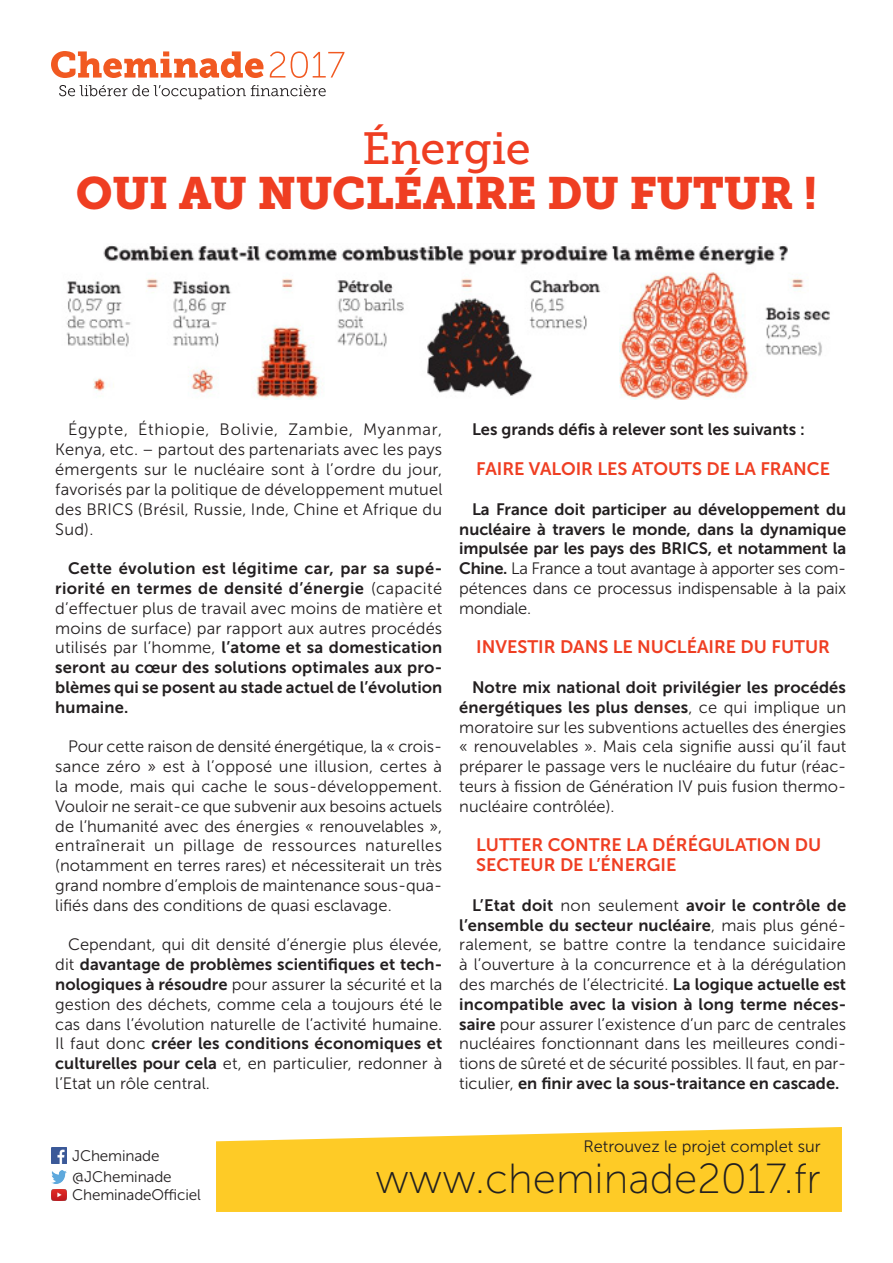
<style>
.page{position:relative;width:893px;height:1263px;background:#fff}
.page>*{position:absolute;margin:0;border:0;box-sizing:border-box;transform-origin:0 0}
.Titre_titre{font:45px "Museo Slab 900";letter-spacing:-.01em;color:#ef3e22}
.Titre_titre-2{font:45px "Museo Slab 500";letter-spacing:-.01em;color:#ef3e22}
.t1{font:42px "Museo Sans 100";color:#222020}
.Intertitre{font:18px/19.8px "Museo Sans 700";color:#ef3e22}
.Texte{font:16.5px/19.8px "Museo Sans 300";color:#231f20;text-align:justify}
.Texte-2{font:16.5px/19.8px "Museo Sans 700";color:#231f20;text-align:justify}
.t2{font:15.3px "Museo Sans 300";letter-spacing:-.01em;color:#231f20}
.s1{font-family:"Museo Sans 300"}
.s2{font-family:"Museo Sans 700"}
</style>
<div class="page">
<img style="left:51px;top:1148px;width:16px;height:15px">
<img style="left:51px;top:1171px;width:16px;height:12px">
<img style="left:51px;top:1189px;width:16px;height:11px">
<svg style="left:216px;top:1127px;width:626px;height:85px;background:#fecf38"></svg>
<svg style="left:51px;top:51px;width:212px;height:27px"></svg>
<svg style="left:270px;top:51px;width:15px;height:27px"></svg>
<svg style="left:291px;top:51px;width:53px;height:27px"></svg>
<svg style="left:59px;top:85px;width:267px;height:14px"></svg>
<img style="left:66px;top:245px;width:764px;height:155px">
<p class="Titre_titre-2" style="left:362px;top:123px;width:170px">Énergie</p>
<p class="Titre_titre" style="left:76px;top:167px;width:743px">OUI AU NUCLÉAIRE DU FUTUR !</p>
<p class="Texte" style="left:55px;top:420px;width:389px;text-indent:13px">Égypte, Éthiopie, Bolivie, Zambie, Myanmar, Kenya, etc. – partout des partenariats avec les pays émergents sur le nucléaire sont à l’ordre du jour, favorisés par la politique de développement mutuel des BRICS (Brésil, Russie, Inde, Chine et Afrique du Sud).</p>
<p class="Texte-2" style="left:55px;top:558px;width:388px;text-indent:13px">Cette évolution est légitime car, par sa supé&shy;riorité en termes de densité d’énergie <span class="s1">(capacité d’effectuer plus de travail avec moins de matière et moins de surface) par rapport aux autres procédés utilisés par l’homme,</span> l’atome et sa domestication seront au cœur des solutions optimales aux pro&shy;blèmes qui se posent au stade actuel de l’évolution humaine.</p>
<p class="Texte" style="left:55px;top:737px;width:388px;text-indent:13px">Pour cette raison de densité énergétique, la « crois&shy;sance zéro » est à l’opposé une illusion, certes à la mode, mais qui cache le sous-développement.<br>Vouloir ne serait-ce que subvenir aux besoins actuels de l’humanité avec des énergies « renouvelables », entraînerait un pillage de ressources naturelles (notamment en terres rares) et nécessiterait un très grand nombre d’emplois de maintenance sous-qua&shy;lifiés dans des conditions de quasi esclavage.</p>
<p class="Texte" style="left:55px;top:935px;width:389px;text-indent:13px">Cependant, qui dit densité d’énergie plus élevée, dit <span class="s2">davantage de problèmes scientifiques et tech&shy;nologiques à résoudre</span> pour assurer la sécurité et la gestion des déchets, comme cela a toujours été le cas dans l’évolution naturelle de l’activité humaine.<br>Il faut donc <span class="s2">créer les conditions économiques et culturelles pour cela</span> et, en particulier, redonner à l’Etat un rôle central.</p>
<p class="Texte-2" style="left:472px;top:420px;width:334px">Les grands défis à relever sont les suivants :</p>
<p class="Intertitre" style="left:476px;top:459px;width:355px">FAIRE VALOIR LES ATOUTS DE LA FRANCE</p>
<p class="Texte-2" style="left:459px;top:499px;width:389px;text-indent:13px">La France doit participer au développement du nucléaire à travers le monde, dans la dynamique impulsée par les pays des BRICS, et notamment la Chine. <span class="s1">La France a tout avantage à apporter ses com&shy;pétences dans ce processus indispensable à la paix mondiale.</span></p>
<p class="Intertitre" style="left:476px;top:637px;width:355px">INVESTIR DANS LE NUCLÉAIRE DU FUTUR</p>
<p class="Texte" style="left:459px;top:677px;width:388px;text-indent:13px"><span class="s2">Notre mix national doit privilégier les procédés énergétiques les plus denses</span>, ce qui implique un moratoire sur les subventions actuelles des énergies « renouvelables ». Mais cela signifie aussi qu’il faut préparer le passage vers le nucléaire du futur (réac&shy;teurs à fission de Génération IV puis fusion thermo&shy;nucléaire contrôlée).</p>
<p class="Intertitre" style="left:476px;top:835px;width:347px">LUTTER CONTRE LA DÉRÉGULATION DU<br>SECTEUR DE L’ÉNERGIE</p>
<p class="Texte" style="left:459px;top:895px;width:388px;text-indent:13px"><span class="s2">L’Etat doit</span> non seulement <span class="s2">avoir le contrôle de l’ensemble du secteur nucléaire</span>, mais plus géné&shy;ralement, se battre contre la tendance suicidaire à l’ouverture à la concurrence et à la dérégulation des marchés de l’électricité. <span class="s2">La logique actuelle est incompatible avec la vision à long terme néces&shy;saire</span> pour assurer l’existence d’un parc de centrales nucléaires fonctionnant dans les meilleures condi&shy;tions de sûreté et de sécurité possibles. Il faut, en par&shy;ticulier, <span class="s2">en finir avec la sous-traitance en cascade.</span></p>
<p class="Texte" style="left:583px;top:1137px;width:239px">Retrouvez le projet complet sur</p>
<p class="t2" style="left:72px;top:1148px;width:89px">JCheminade</p>
<p class="t2" style="left:72px;top:1187px;width:130px">CheminadeOfficiel</p>
<p class="t2" style="left:72px;top:1169px;width:101px">@JCheminade</p>
<h2 class="t1" style="left:375px;top:1156px;width:447px">www.cheminade2017.fr</h2>
</div>
